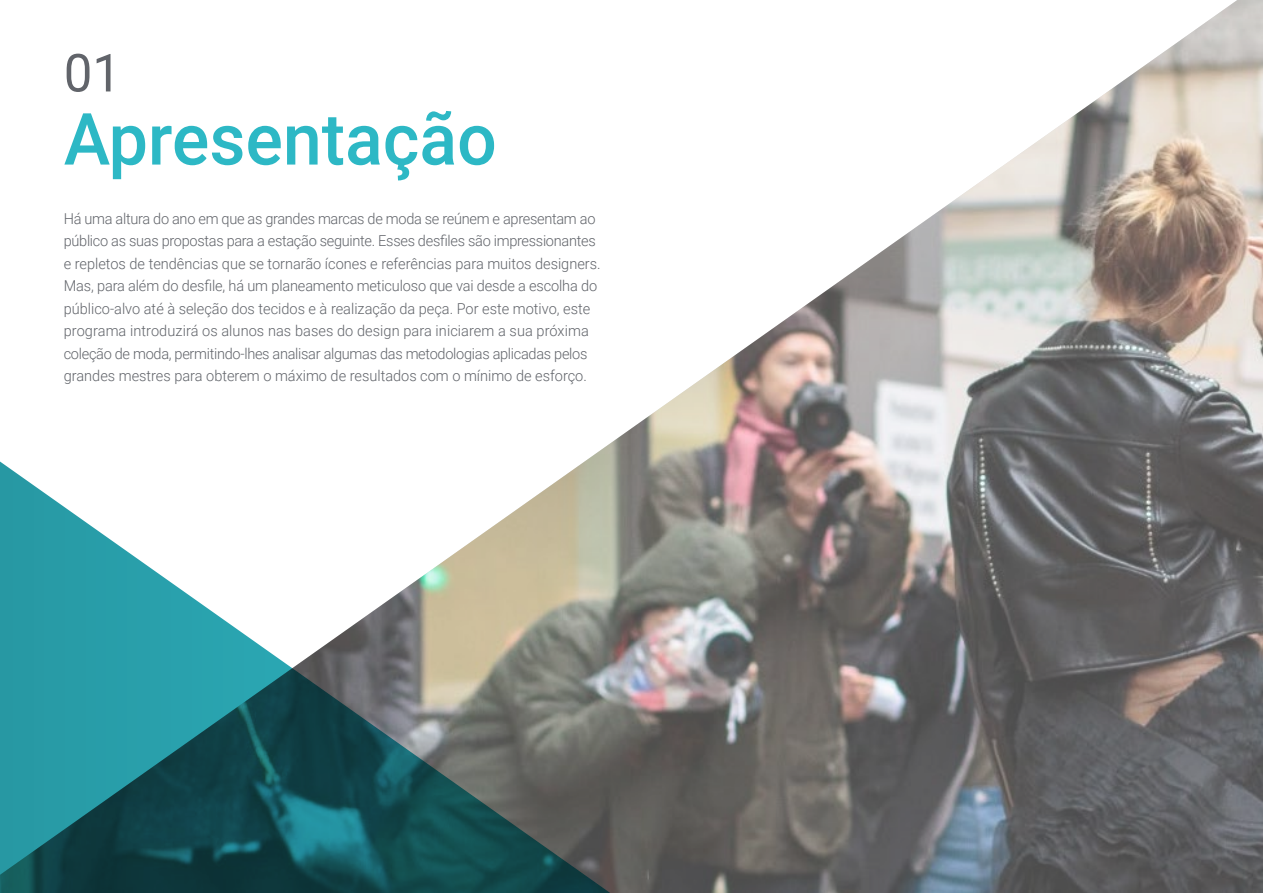
<style>
.page{position:relative;width:1263px;height:893px;background:#fff}
.page>*{position:absolute;margin:0;border:0;box-sizing:border-box;transform-origin:0 0}
.t1{font:500 72px "Roboto";color:#2db8c5}
.t2{font:52.5px "Roboto";color:#61646a}
.t3{font:300 15px/22.5px "Roboto";letter-spacing:-.01em;color:#61646a}
</style>
<div class="page">
<img style="left:607px;top:0;width:656px;height:893px">
<svg style="left:0;top:446px;width:640px;height:447px"></svg>
<h2 class="t2" style="left:64px;top:36px;width:59px">01</h2>
<h1 class="t1" style="left:64px;top:89px;width:435px">Apresentação</h1>
<p class="t3" style="left:64px;top:207px;width:538px">Há uma altura do ano em que as grandes marcas de moda se reúnem e apresentam ao público as suas propostas para a estação seguinte. Esses desfiles são impressionantes e repletos de tendências que se tornarão ícones e referências para muitos designers.<br>Mas, para além do desfile, há um planeamento meticuloso que vai desde a escolha do público-alvo até à seleção dos tecidos e à realização da peça. Por este motivo, este programa introduzirá os alunos nas bases do design para iniciarem a sua próxima coleção de moda, permitindo-lhes analisar algumas das metodologias aplicadas pelos grandes mestres para obterem o máximo de resultados com o mínimo de esforço.</p>
</div>
